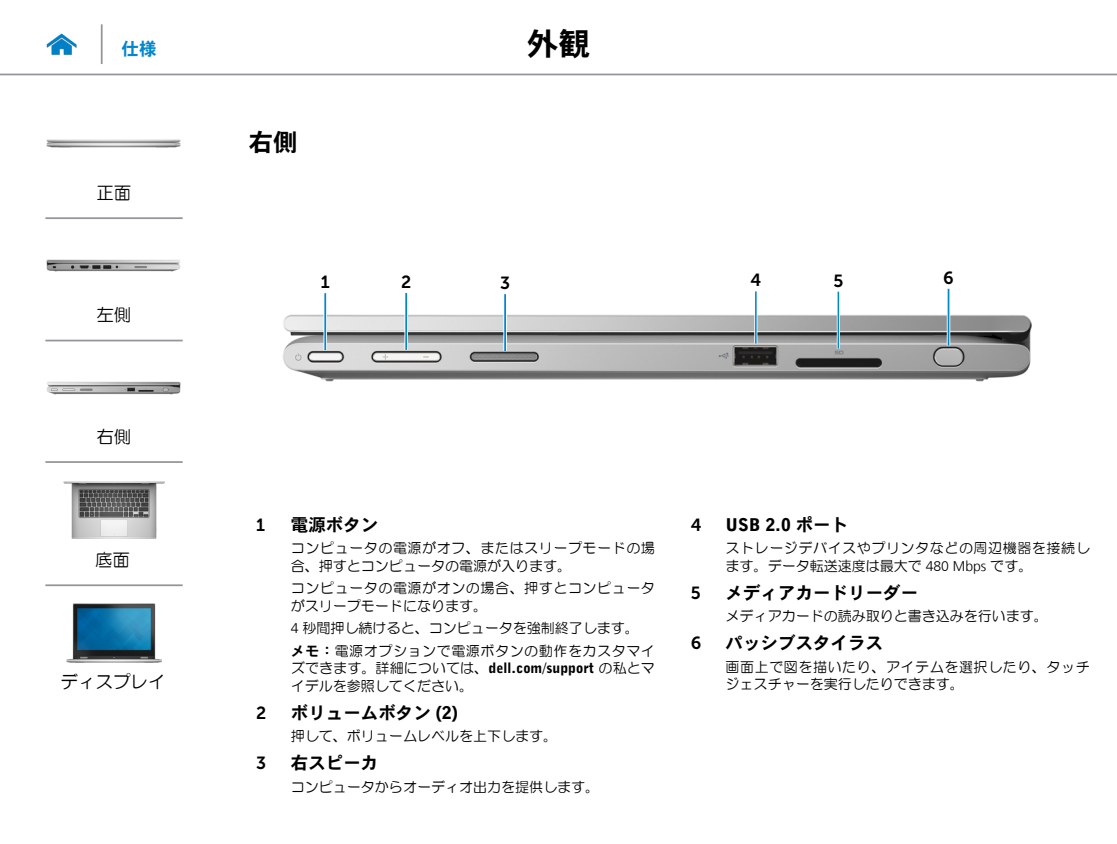
<style>
.page{position:relative;width:1117px;height:844px;background:#fff}
.page>*{position:absolute;margin:0;border:0;box-sizing:border-box;transform-origin:0 0}
.t1{font:31.5px "DFHS Gothic W7 WIN RKSJ H";color:#000}
.Head2{font:24.5px "DFHS Gothic W7 WIN RKSJ H";color:#000}
.Callout_Head{font:17.5px "DFHS Gothic W7 WIN RKSJ H";color:#000}
.t2{font:17.5px "HG Maru Gothic MPRO";color:#000}
.Callout_Head-2{font:17.5px "Museo Sans For Dell 700";color:#000}
.Callout_Head-3{font:900 17.5px "Bell Gothic BT";color:#000}
.t3{font:17.5px "DFHS Gothic W7 WIN RKSJ H";color:#0087cc}
.Callout_description{font:14px/17.5px "HG Maru Gothic MPRO";color:#000;text-align:justify}
.Callout_description-2{font:14px/17.5px "HG Maru Gothic MPRO";letter-spacing:.04em;color:#000}
.Callout_Head-4{font:14px/17.5px "HG Maru Gothic MPRO";letter-spacing:.04em;color:#000}
.s1{font-family:"Frutiger 45";font-weight:300}
.s2{font-family:"DFHS Gothic W7 WIN RKSJ H"}
.s3{font-family:"Bell Gothic BT";font-weight:900}
.s4{font-family:"DFHS Gothic W7 WIN RKSJ H";font-weight:400}
</style>
<div class="page">
<hr style="left:0;top:74px;width:1116px;height:1px;background:#939598">
<img style="left:46px;top:33px;width:31px;height:23px">
<img style="left:283px;top:312px;width:749px;height:70px">
<svg style="left:946px;top:289px;width:4px;height:56px"></svg>
<hr style="left:947px;top:289px;width:2px;height:56px;background:#0087cc">
<svg style="left:323px;top:293px;width:4px;height:57px"></svg>
<hr style="left:324px;top:293px;width:2px;height:57px;background:#0087cc">
<svg style="left:404px;top:293px;width:4px;height:57px"></svg>
<hr style="left:405px;top:293px;width:2px;height:57px;background:#0087cc">
<hr style="left:503px;top:294px;width:3px;height:57px;background:#fff">
<hr style="left:504px;top:294px;width:2px;height:57px;background:#0087cc">
<hr style="left:754px;top:291px;width:3px;height:52px;background:#fff">
<hr style="left:755px;top:291px;width:1px;height:52px;background:#0087cc">
<hr style="left:836px;top:291px;width:3px;height:57px;background:#fff">
<hr style="left:837px;top:291px;width:1px;height:57px;background:#0087cc">
<hr style="left:101px;top:24px;width:2px;height:40px;background:#939598">
<img style="left:47px;top:139px;width:134px;height:9px">
<img style="left:47px;top:259px;width:133px;height:13px">
<img style="left:47px;top:381px;width:134px;height:13px">
<img style="left:64px;top:481px;width:100px;height:57px">
<img style="left:66px;top:603px;width:95px;height:59px">
<hr style="left:45px;top:217px;width:138px;height:2px;background:#939598">
<hr style="left:45px;top:339px;width:138px;height:2px;background:#939598">
<hr style="left:45px;top:461px;width:138px;height:2px;background:#939598">
<hr style="left:45px;top:584px;width:138px;height:2px;background:#939598">
<p class="t3" style="left:122px;top:40px;width:36px">仕様</p>
<h1 class="t1" style="left:527px;top:28px;width:64px">外観</h1>
<p class="t2" style="left:96px;top:183px;width:36px">正面</p>
<p class="t2" style="left:96px;top:306px;width:36px">左側</p>
<p class="t2" style="left:96px;top:428px;width:36px">右側</p>
<p class="t2" style="left:95px;top:550px;width:37px">底面</p>
<p class="t2" style="left:60px;top:673px;width:106px">ディスプレイ</p>
<p class="Head2" style="left:249px;top:129px;width:50px">右側</p>
<p class="Callout_Head-2" style="left:321px;top:272px;width:10px">1</p>
<p class="Callout_Head-2" style="left:401px;top:272px;width:12px">2</p>
<p class="Callout_Head-2" style="left:833px;top:271px;width:11px">5</p>
<p class="Callout_Head-2" style="left:943px;top:268px;width:12px">6</p>
<p class="Callout_Head-2" style="left:500px;top:273px;width:12px">3</p>
<p class="Callout_Head-2" style="left:750px;top:270px;width:12px">4</p>
<p class="Callout_Head-2" style="left:256px;top:515px;width:10px">1</p>
<p class="Callout_Head" style="left:291px;top:515px;width:89px">電源ボタン</p>
<p class="Callout_description-2" style="left:291px;top:539px;width:365px">コンピュータの電源がオフ、またはスリープモードの場合、押すとコンピュータの電源が入ります。</p>
<p class="Callout_description-2" style="left:291px;top:579px;width:365px">コンピュータの電源がオンの場合、押すとコンピュータがスリープモードになります。</p>
<p class="Callout_description" style="left:291px;top:619px;width:349px"><span class="s1">4</span> 秒間押し続けると、コンピュータを強制終了します。</p>
<p class="Callout_description" style="left:291px;top:642px;width:365px"><span class="s2">メモ：</span>電源オプションで電源ボタンの動作をカスタマイズできます。詳細については、<span class="s3">dell.com/support</span> の私とマイデルを参照してください。</p>
<p class="Callout_Head-2" style="left:256px;top:703px;width:12px">2</p>
<p class="Callout_Head" style="left:291px;top:703px;width:168px">ボリュームボタン <span class="s3">(2)</span></p>
<p class="Callout_description" style="left:291px;top:727px;width:267px">押して、ボリュームレベルを上下します。</p>
<p class="Callout_Head-2" style="left:256px;top:753px;width:12px">3</p>
<p class="Callout_Head" style="left:291px;top:754px;width:89px">右スピーカ</p>
<p class="Callout_description" style="left:291px;top:777px;width:309px">コンピュータからオーディオ出力を提供します。</p>
<p class="Callout_Head-2" style="left:690px;top:515px;width:12px">4</p>
<p class="Callout_Head-3" style="left:725px;top:513px;width:124px">USB 2.0 <span class="s4">ポート</span></p>
<p class="Callout_description-2" style="left:725px;top:539px;width:365px">ストレージデバイスやプリンタなどの周辺機器を接続します。データ転送速度は最大で <span class="s1">480 Mbps</span> です。</p>
<p class="Callout_Head-2" style="left:690px;top:583px;width:11px">5</p>
<p class="Callout_Head" style="left:725px;top:583px;width:194px">メディアカードリーダー</p>
<p class="Callout_description" style="left:725px;top:607px;width:323px">メディアカードの読み取りと書き込みを行います。</p>
<p class="Callout_Head-2" style="left:690px;top:633px;width:12px">6</p>
<p class="Callout_Head" style="left:725px;top:634px;width:159px">パッシブスタイラス</p>
<p class="Callout_Head-4" style="left:725px;top:658px;width:365px">画面上で図を描いたり、アイテムを選択したり、タッチジェスチャーを実行したりできます。</p>
</div>
